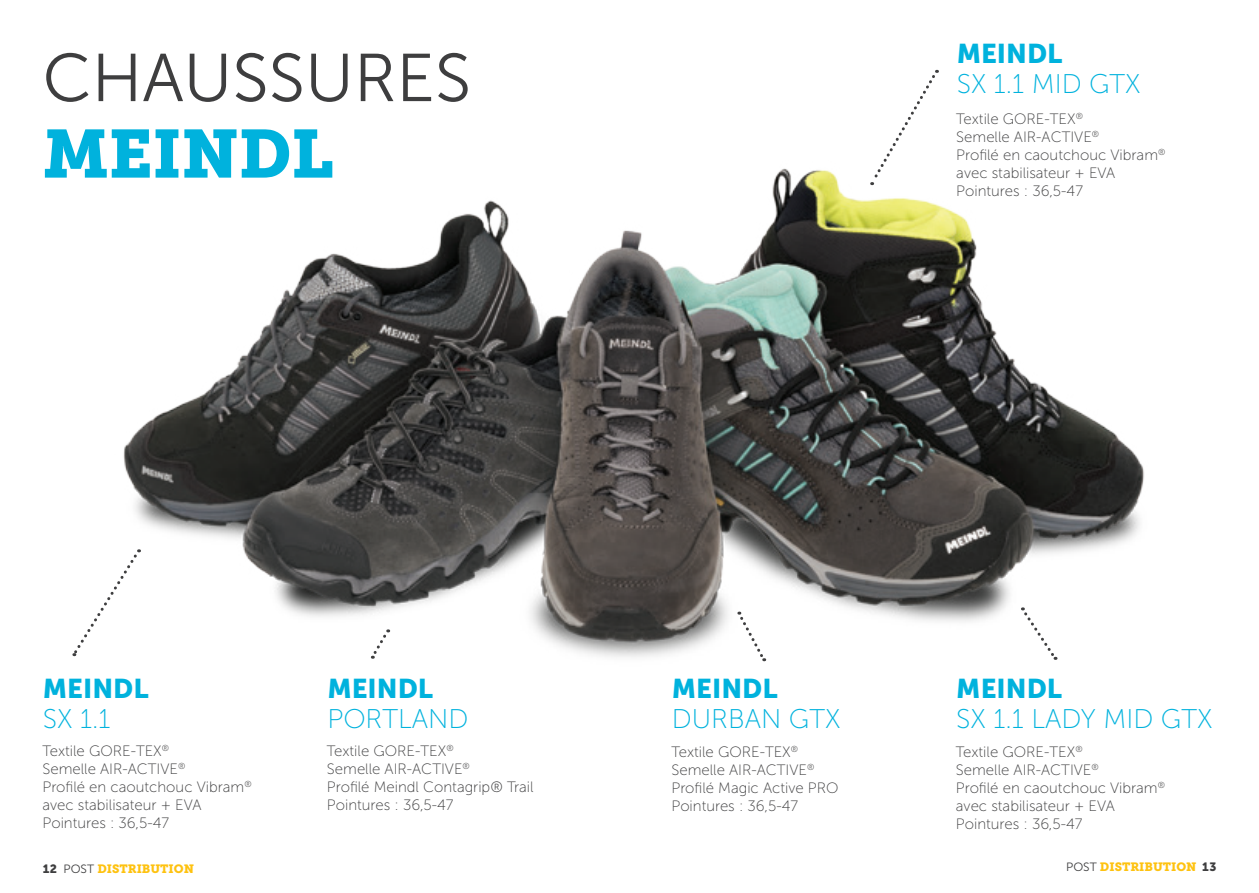
<style>
.page{position:relative;width:1259px;height:893px;background:#fff}
.page>*{position:absolute;margin:0;border:0;box-sizing:border-box;transform-origin:0 0}
.t1{font:67.5px/76.5px "Museo Sans 300";color:#3e3e3f}
.t2{font:27px "Museo Sans 100";color:#00b2dd}
.t3{font:27px "Museo Sans 900";color:#00b2dd}
.t4{font:15px "Museo Sans 100";color:#3e3e3f}
.t5{font:12px "Museo Slab 900";color:#fec210}
.t6{font:12px "Museo Sans 900";color:#3e3e3f}
.s1{font-family:"Museo Slab 900";color:#00b2dd}
.s2{font-family:"Museo Sans 300";color:#3e3e3f}
</style>
<div class="page">
<img style="left:74px;top:69px;width:1070px;height:593px">
<svg style="left:72px;top:549px;width:68px;height:107px"></svg>
<svg style="left:370px;top:629px;width:19px;height:30px"></svg>
<svg style="left:737px;top:612px;width:29px;height:49px"></svg>
<svg style="left:1021px;top:607px;width:36px;height:53px"></svg>
<svg style="left:869px;top:70px;width:68px;height:115px"></svg>
<p class="t1" style="left:43px;top:40px;width:430px">CHAUSSURES<br><span class="s1">MEINDL</span></p>
<p class="t3" style="left:956px;top:38px;width:107px">MEINDL</p>
<p class="t2" style="left:956px;top:69px;width:186px">SX 1.1 MID GTX</p>
<p class="t4" style="left:956px;top:110px;width:128px">Textile GORE-TEX<sup>®</sup></p>
<p class="t4" style="left:956px;top:128px;width:144px">Semelle AIR-ACTIVE<sup>®</sup></p>
<p class="t4" style="left:956px;top:146px;width:211px">Profilé en caoutchouc Vibram<sup>®</sup></p>
<p class="t4" style="left:956px;top:164px;width:160px">avec stabilisateur + EVA</p>
<p class="t4" style="left:956px;top:182px;width:128px">Pointures : 36,5-47</p>
<p class="t3" style="left:43px;top:673px;width:107px">MEINDL</p>
<p class="t2" style="left:43px;top:704px;width:69px">SX 1.1</p>
<p class="t4" style="left:43px;top:743px;width:128px">Textile GORE-TEX<sup>®</sup></p>
<p class="t4" style="left:43px;top:761px;width:144px">Semelle AIR-ACTIVE<sup>®</sup></p>
<p class="t4" style="left:43px;top:779px;width:211px">Profilé en caoutchouc Vibram<sup>®</sup></p>
<p class="t4" style="left:43px;top:797px;width:160px">avec stabilisateur + EVA</p>
<p class="t4" style="left:43px;top:815px;width:128px">Pointures : 36,5-47</p>
<p class="t3" style="left:327px;top:673px;width:107px">MEINDL</p>
<p class="t2" style="left:327px;top:704px;width:143px">PORTLAND</p>
<p class="t4" style="left:327px;top:743px;width:128px">Textile GORE-TEX<sup>®</sup></p>
<p class="t4" style="left:327px;top:761px;width:144px">Semelle AIR-ACTIVE<sup>®</sup></p>
<p class="t4" style="left:327px;top:779px;width:208px">Profilé Meindl Contagrip® Trail</p>
<p class="t4" style="left:327px;top:797px;width:128px">Pointures : 36,5-47</p>
<p class="t3" style="left:672px;top:673px;width:107px">MEINDL</p>
<p class="t2" style="left:672px;top:704px;width:170px">DURBAN GTX</p>
<p class="t4" style="left:671px;top:744px;width:128px">Textile GORE-TEX<sup>®</sup></p>
<p class="t4" style="left:671px;top:762px;width:144px">Semelle AIR-ACTIVE<sup>®</sup></p>
<p class="t4" style="left:671px;top:780px;width:168px">Profilé Magic Active PRO</p>
<p class="t4" style="left:671px;top:798px;width:128px">Pointures : 36,5-47</p>
<p class="t3" style="left:956px;top:673px;width:107px">MEINDL</p>
<p class="t2" style="left:956px;top:704px;width:258px">SX 1.1 LADY MID GTX</p>
<p class="t4" style="left:956px;top:744px;width:128px">Textile GORE-TEX<sup>®</sup></p>
<p class="t4" style="left:956px;top:762px;width:144px">Semelle AIR-ACTIVE<sup>®</sup></p>
<p class="t4" style="left:956px;top:780px;width:211px">Profilé en caoutchouc Vibram<sup>®</sup></p>
<p class="t4" style="left:956px;top:798px;width:160px">avec stabilisateur + EVA</p>
<p class="t4" style="left:956px;top:816px;width:128px">Pointures : 36,5-47</p>
<p class="t6" style="left:43px;top:862px;width:16px">12</p>
<p class="t5" style="left:64px;top:862px;width:132px"><span class="s2">POST</span> DISTRIBUTION</p>
<p class="t5" style="left:1066px;top:859px;width:132px"><span class="s2">POST</span> DISTRIBUTION</p>
<p class="t6" style="left:1202px;top:860px;width:16px">13</p>
</div>
